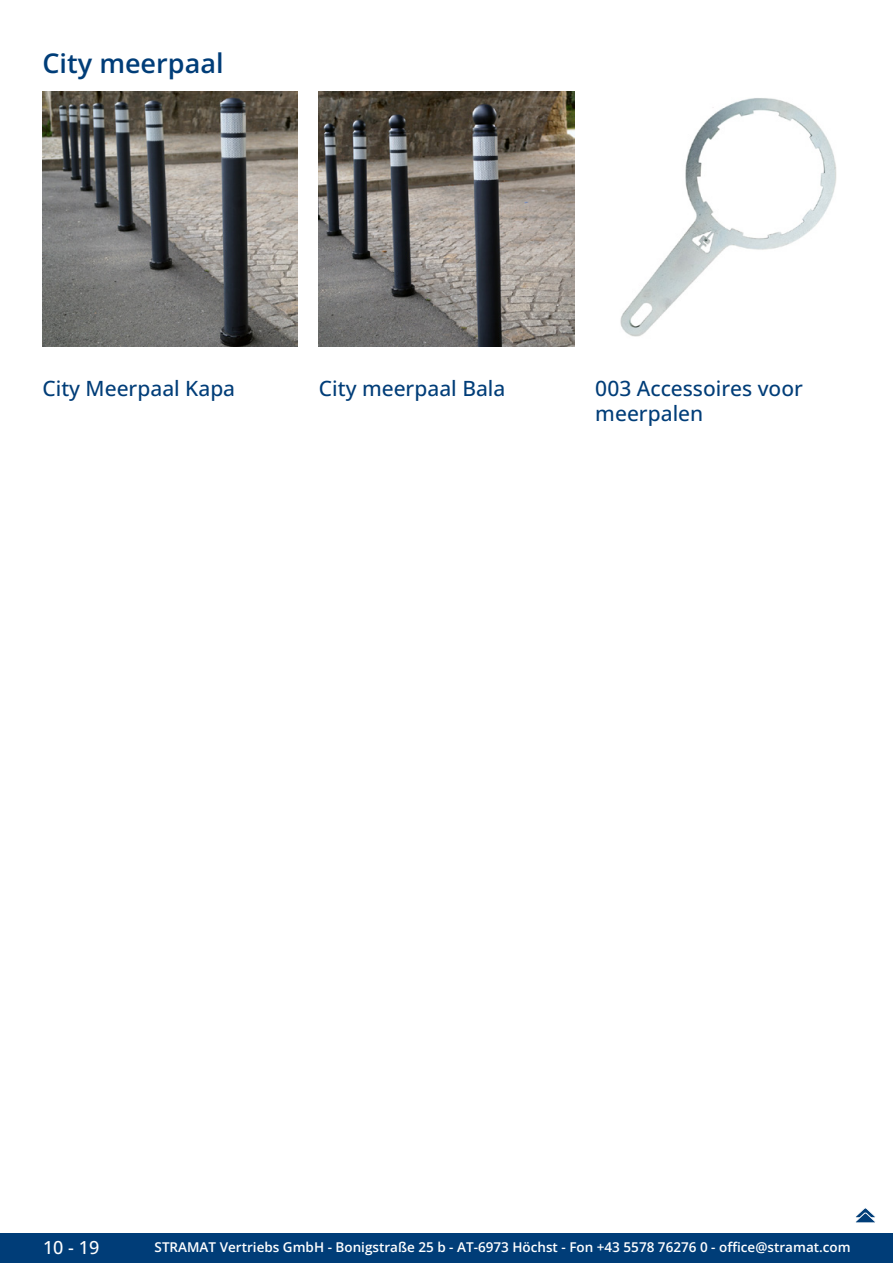
<style>
.page{position:relative;width:893px;height:1263px;background:#fff}
.page>*{position:absolute;margin:0;border:0;box-sizing:border-box;transform-origin:0 0}
.GruppeName{font:600 27px "Open Sans";color:#003d78}
.Übersicth{font:500 21px/25.2px "Open Sans";color:#003d78}
.t1{font:500 18px "Open Sans";color:#fff}
.t2{font:600 13.5px "Open Sans";color:#fff}
</style>
<div class="page">
<div style="left:0;top:1233px;width:893px;height:30px;background:#003d78"></div>
<img style="left:43px;top:91px;width:255px;height:256px">
<img style="left:319px;top:91px;width:255px;height:256px">
<img style="left:620px;top:98px;width:217px;height:239px">
<svg style="left:855px;top:1208px;width:21px;height:15px"></svg>
<p class="GruppeName" style="left:43px;top:44px;width:183px">City meerpaal</p>
<p class="Übersicth" style="left:43px;top:375px;width:194px">City Meerpaal Kapa</p>
<p class="Übersicth" style="left:319px;top:375px;width:188px">City meerpaal Bala</p>
<p class="Übersicth" style="left:595px;top:375px;width:209px">003 Accessoires voor meerpalen</p>
<h3 class="t1" style="left:43px;top:1234px;width:58px">10 - 19</h3>
<p class="t2" style="left:155px;top:1238px;width:698px">STRAMAT Vertriebs GmbH - Bonigstraße 25 b - AT-6973 Höchst - Fon +43 5578 76276 0 - office@stramat.com</p>
</div>
